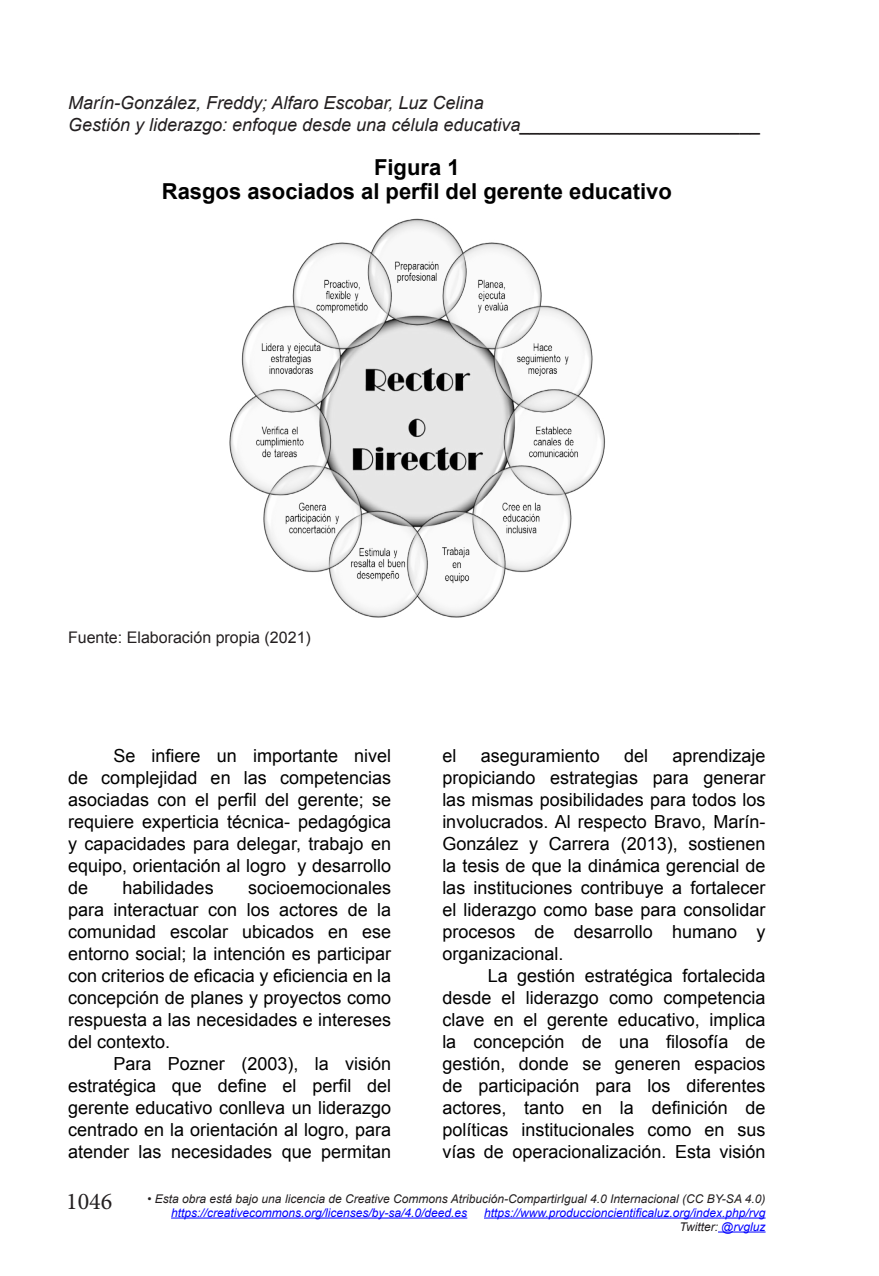
<style>
.page{position:relative;width:879px;height:1276px;background:#fff}
.page>*{position:absolute;margin:0;border:0;box-sizing:border-box;transform-origin:0 0}
.t1{font:24px "Minion Pro";color:#231f20}
.TITULOS_GRAFICOS_Y_T{font:700 22px "Arial";color:#000}
.CONTENIDO{font:18px/22px "Arial";color:#000;text-align:justify}
.t2{font:italic 18px/21.6px "Arial";color:#231f20}
.List_Paragraph{font:16px "Arial";color:#231f20}
.t3{font:italic 12px/14px "Arial";color:#00f;text-align:right}
.t4{font:italic 12px "Arial";color:#231f20}
.s1{color:#231f20}
</style>
<div class="page">
<hr style="left:171px;top:1217px;width:296px;height:1px;background:#00f">
<hr style="left:484px;top:1217px;width:281px;height:1px;background:#00f">
<hr style="left:718px;top:1231px;width:47px;height:1px;background:#00f">
<img style="left:229px;top:218px;width:376px;height:399px">
<p class="t2" style="left:68px;top:92px;width:694px">Marín-González, Freddy; Alfaro Escobar, Luz Celina<br>Gestión y liderazgo: enfoque desde una célula educativa________________________</p>
<p class="TITULOS_GRAFICOS_Y_T" style="left:374px;top:152px;width:87px">Figura 1</p>
<p class="TITULOS_GRAFICOS_Y_T" style="left:162px;top:176px;width:511px">Rasgos asociados al perfil del gerente educativo</p>
<p class="List_Paragraph" style="left:68px;top:627px;width:244px">Fuente: Elaboración propia (2021)</p>
<p class="CONTENIDO" style="left:68px;top:744px;width:325px;text-indent:45px">Se infiere un importante nivel de complejidad en las competencias asociadas con el perfil del gerente; se requiere experticia técnica- pedagógica y capacidades para delegar, trabajo en equipo, orientación al logro y desarrollo de</p>
<p class="CONTENIDO" style="left:68px;top:876px;width:325px;text-indent:180px">socioemocionales para interactuar con los actores de la comunidad escolar ubicados en ese entorno social; la intención es participar con criterios de eficacia y eficiencia en la concepción de planes y proyectos como respuesta a las necesidades e intereses del contexto.</p>
<p class="CONTENIDO" style="left:68px;top:1052px;width:325px;text-indent:45px">Para Pozner (2003), la visión estratégica que define el perfil del gerente educativo conlleva un liderazgo centrado en la orientación al logro, para atender las necesidades que permitan</p>
<p class="CONTENIDO" style="left:123px;top:876px;width:93px">habilidades</p>
<p class="CONTENIDO" style="left:442px;top:744px;width:325px;text-indent:230px">aprendizaje propiciando estrategias para generar las mismas posibilidades para todos los involucrados. Al respecto Bravo, Marín-González y Carrera (2013), sostienen la tesis de que la dinámica gerencial de las instituciones contribuye a fortalecer el liderazgo como base para consolidar procesos de desarrollo humano y organizacional.</p>
<p class="CONTENIDO" style="left:442px;top:964px;width:325px;text-indent:45px">La gestión estratégica fortalecida desde el liderazgo como competencia clave en el gerente educativo, implica la concepción de una filosofía de gestión, donde se generen espacios de participación para los diferentes actores, tanto en la definición de políticas institucionales como en sus vías de operacionalización. Esta visión</p>
<p class="CONTENIDO" style="left:442px;top:744px;width:16px">el</p>
<p class="CONTENIDO" style="left:481px;top:744px;width:121px">aseguramiento</p>
<p class="CONTENIDO" style="left:624px;top:744px;width:26px">del</p>
<h1 class="t1" style="left:66px;top:1185px;width:48px">1046</h1>
<p class="t4" style="left:147px;top:1190px;width:620px">• Esta obra está bajo una licencia de Creative Commons Atribución-CompartirIgual 4.0 Internacional (CC BY-SA 4.0)</p>
<p class="t3" style="left:171px;top:1205px;width:298px">https://creativecommons.org/licenses/by-sa/4.0/deed.es</p>
<p class="t3" style="left:484px;top:1205px;width:283px">https://www.produccioncientificaluz.org/index.php/rvg<br><span class="s1">Twitter:</span> @rvgluz</p>
</div>
